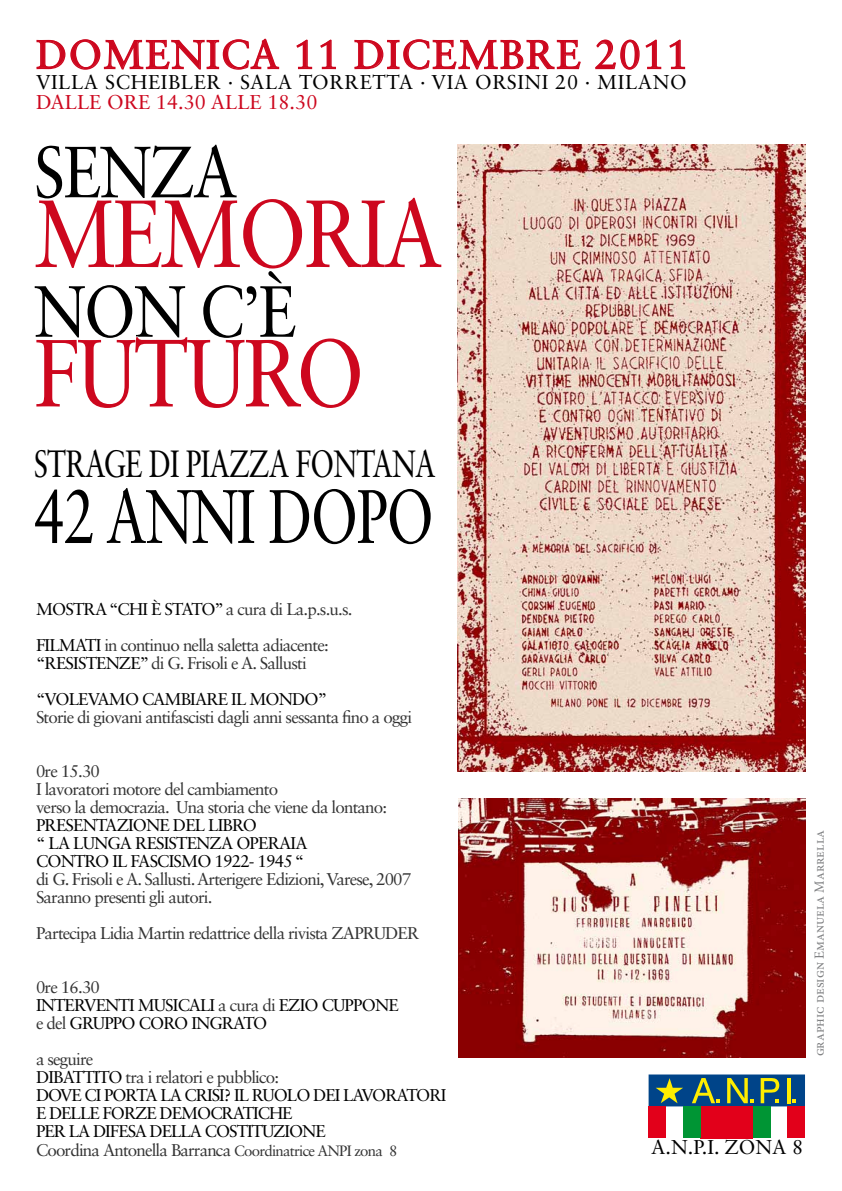
<style>
.page{position:relative;width:842px;height:1191px;background:#fff}
.page>*{position:absolute;margin:0;border:0;box-sizing:border-box;transform-origin:0 0}
.t1{font:95.4px "Sabon LT Std";letter-spacing:-.04em;color:#cd071e;scale:.86 1}
.t2{font:75.8px "Sabon LT Std";color:#000;scale:.75 1}
.t3{font:72.5px "Sabon LT Std";letter-spacing:-.03em;color:#000;scale:.86 1}
.t4{font:40px "Sabon LT Std";letter-spacing:.04em;color:#cd071e}
.t5{font:38px "Sabon LT Std";color:#000;scale:.75 1}
.t6{font:20px "Sabon LT Std";letter-spacing:.03em;color:#000}
.t7{font:20px "Sabon LT Std";color:#cd071e}
.t8{font:17px/18.2px "Sabon LT Std";letter-spacing:-.05em;color:#000}
.t9{font:17px/18px "Sabon LT Std";letter-spacing:-.05em;color:#333}
.t10{font:15px "Sabon LT Std";color:#333}
.t11{font:14px "Minion Pro";color:#808183}
.s1{color:#000}
.s2{color:#333}
.s3{font-size:15px;color:#333}
</style>
<div class="page">
<div style="left:649px;top:1074px;width:156px;height:32px;background:#004489"></div>
<svg style="left:692px;top:1078px;width:28px;height:25px"></svg>
<svg style="left:727px;top:1078px;width:26px;height:25px"></svg>
<svg style="left:761px;top:1078px;width:18px;height:25px"></svg>
<hr style="left:787px;top:1078px;width:4px;height:25px;background:#ffed00">
<svg style="left:792px;top:1099px;width:4px;height:4px"></svg>
<div style="left:701px;top:1106px;width:52px;height:32px;background:#e2001a"></div>
<div style="left:753px;top:1106px;width:17px;height:32px;background:#009534"></div>
<div style="left:648px;top:1106px;width:18px;height:32px;background:#e2001a"></div>
<svg style="left:656px;top:1078px;width:27px;height:25px"></svg>
<div style="left:788px;top:1106px;width:17px;height:32px;background:#e2001a"></div>
<div style="left:683px;top:1106px;width:18px;height:32px;background:#009534"></div>
<svg style="left:36px;top:38px;width:244px;height:32px"></svg>
<svg style="left:296px;top:39px;width:17px;height:31px"></svg>
<svg style="left:320px;top:39px;width:16px;height:31px"></svg>
<svg style="left:354px;top:39px;width:227px;height:31px"></svg>
<svg style="left:595px;top:39px;width:67px;height:31px"></svg>
<svg style="left:669px;top:39px;width:17px;height:31px"></svg>
<img style="left:459px;top:798px;width:346px;height:260px">
<img style="left:458px;top:144px;width:347px;height:628px">
<h3 class="t4" style="left:36px;top:31px;width:654px">Domenica 11 Dicembre 2011</h3>
<p class="t6" style="left:36px;top:70px;width:83px">VILLA SCHEIB</p>
<p class="t6" style="left:181px;top:70px;width:507px">LER · sala torretta · via orsini 20 · milano</p>
<p class="t7" style="left:36px;top:90px;width:283px">dalle ore 14.30 alle 18.30</p>
<h3 class="t3" style="left:34px;top:129px;width:239px">senza</h3>
<h1 class="t1" style="left:34px;top:177px;width:477px">mem oria</h1>
<h3 class="t3" style="left:34px;top:268px;width:303px">non c’è</h3>
<h1 class="t1" style="left:34px;top:316px;width:386px">futuro</h1>
<h3 class="t5" style="left:34px;top:441px;width:25px">STRA</h3>
<h3 class="t5" style="left:104px;top:441px;width:134px">GEDI PIAZZA</h3>
<h3 class="t5" style="left:295px;top:441px;width:49px">FONTANA</h3>
<h2 class="t2" style="left:34px;top:471px;width:147px">42 ANNI</h2>
<h2 class="t2" style="left:268px;top:471px;width:55px">DOPO</h2>
<p class="t8" style="left:36px;top:599px;width:140px">Mostra “chi È STATO</p>
<p class="t9" style="left:36px;top:590px;width:318px;line-height:36px;text-indent:179px"><span class="s1">”</span> a cura di La.p.s.u.s.<br><span class="s1">Filmati</span> in continuo nella saletta adiacente:</p>
<p class="t8" style="left:36px;top:644px;width:293px;line-height:36px">“Resistenze”<span class="s2">di G. Frisoli e A. Sallusti </span>“Volevamo cambiare il mondo”</p>
<p class="t9" style="left:36px;top:707px;width:378px">Storie di giovani antifascisti dagli anni sessanta fino a oggi</p>
<p class="t9" style="left:36px;top:761px;width:353px">0re 15.30<br>I lavoratori motore del cambiamento<br>verso la democrazia. Una storia che viene da lontano:</p>
<p class="t8" style="left:36px;top:815px;width:273px">presentazione del libro<br>“ La lunga Resistenza Operaia contro il fascismo 1922- 1945 “</p>
<p class="t9" style="left:36px;top:869px;width:377px">di G. Frisoli e A. Sallusti. Arterigere Edizioni, Varese, 2007<br>Saranno presenti gli autori.</p>
<p class="t9" style="left:36px;top:923px;width:385px">Partecipa Lidia Martin redattrice della rivista Zapruder</p>
<p class="t8" style="left:36px;top:977px;width:364px"><span class="s2">0re 16.30<br></span>Interventi musicali <span class="s2">a cura di</span> Ezio Cuppone <span class="s2">e del</span> Gruppo Coro Ingrato</p>
<p class="t8" style="left:36px;top:1049px;width:412px"><span class="s2">a seguire<br></span>Dibattito <span class="s2">tra i relatori e pubblico:<br></span>Dove ci porta la crisi? il ruolo dei lavoratori e delle forze democratiche<br>per la difesa della Costituzione<br><span class="s2">Coordina Antonella Barranca</span> <span class="s3">Coordinatrice ANPI</span></p>
<p class="t10" style="left:354px;top:1141px;width:45px">zona 8</p>
<p class="t11" style="left:810px;top:1056px;width:228px;rotate:-90deg">graphic design Emanuela Marrella</p>
<p class="t6" style="left:651px;top:1135px;width:90px">A.N.P.I. ZONA</p>
<p class="t6" style="left:792px;top:1135px;width:13px">8</p>
</div>
